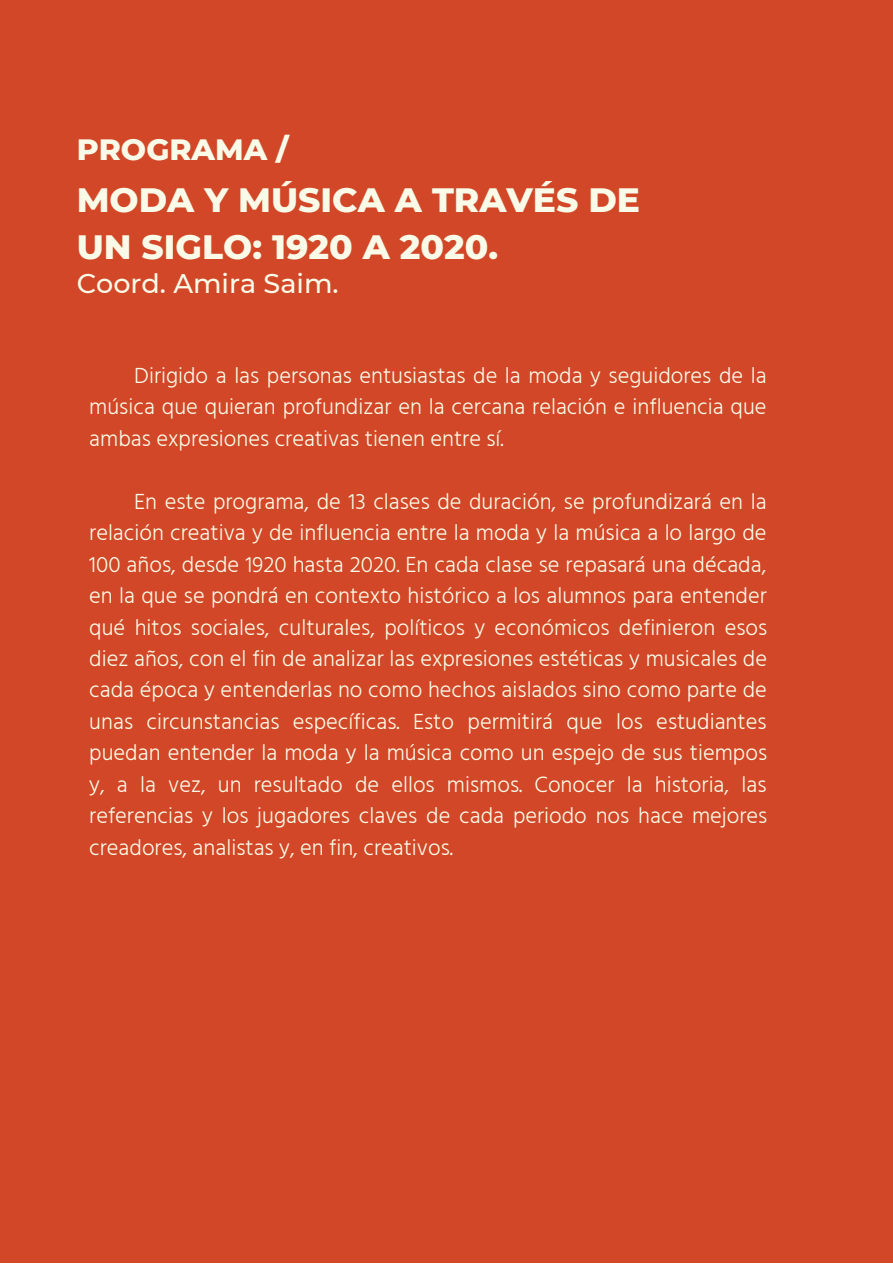
<style>
.page{position:relative;width:893px;height:1264px;background:#fff}
.page>*{position:absolute;margin:0;border:0;box-sizing:border-box;transform-origin:0 0}
.t1{font:800 34.5px/47.2px "Montserrat";color:#f9fae7}
.t2{font:800 30px "Montserrat";color:#f9fae7}
.t3{font:500 27px "Montserrat";color:#f9fae7}
.t4{font:300 22.5px/31.5px "Hind Madurai";color:#f9fae7;text-align:justify}
</style>
<div class="page">
<div style="left:0;top:0;width:892px;height:1262px;background:#d14727"></div>
<p class="t2" style="left:77px;top:131px;width:213px">PROGRAMA /</p>
<p class="t1" style="left:77px;top:176px;width:565px">MODA Y MÚSICA A TRAVÉS DE<br>UN SIGLO: 1920 A 2020.</p>
<p class="t3" style="left:77px;top:267px;width:263px">Coord. Amira Saim.</p>
<p class="t4" style="left:89px;top:360px;width:678px;text-indent:45px">Dirigido a las personas entusiastas de la moda y seguidores de la música que quieran profundizar en la cercana relación e influencia que ambas expresiones creativas tienen entre sí.</p>
<p class="t4" style="left:89px;top:486px;width:679px;text-indent:45px">En este programa, de 13 clases de duración, se profundizará en la relación creativa y de influencia entre la moda y la música a lo largo de 100 años, desde 1920 hasta 2020. En cada clase se repasará una década, en la que se pondrá en contexto histórico a los alumnos para entender qué hitos sociales, culturales, políticos y económicos definieron esos diez años, con el fin de analizar las expresiones estéticas y musicales de cada época y entenderlas no como hechos aislados sino como parte de unas circunstancias específicas. Esto permitirá que los estudiantes puedan entender la moda y la música como un espejo de sus tiempos y, a la vez, un resultado de ellos mismos. Conocer la historia, las referencias y los jugadores claves de cada periodo nos hace mejores creadores, analistas y, en fin, creativos.</p>
</div>
